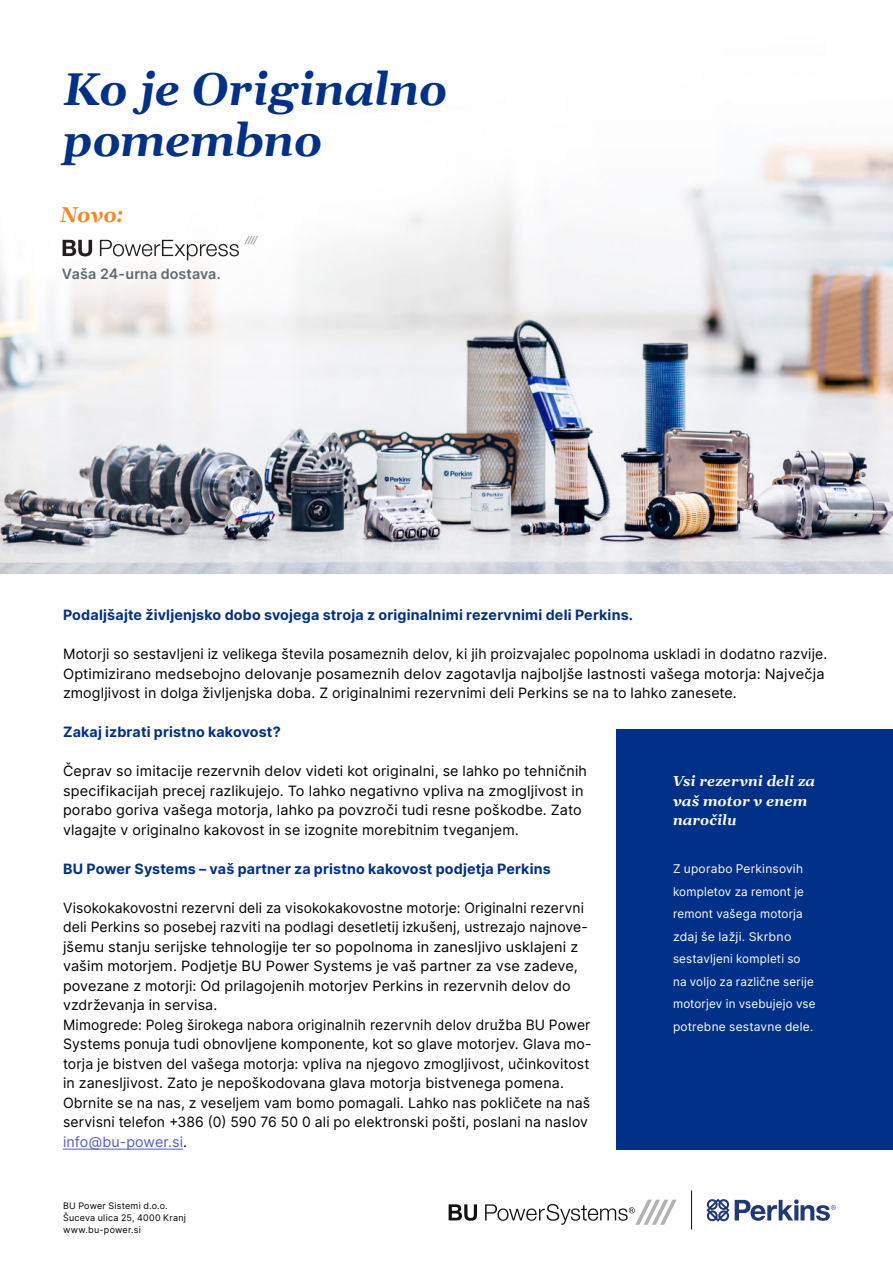
<style>
.page{position:relative;width:893px;height:1263px;background:#fff}
.page>*{position:absolute;margin:0;border:0;box-sizing:border-box;transform-origin:0 0}
.t1{font:italic 700 45px/51px "Gelasio";letter-spacing:-.01em;color:#003087}
.t2{font:italic 700 21px "Gelasio";color:#f38920}
.t3{font:14.25px/19.5px "Inter";letter-spacing:.01em;color:#000}
.t4{font:700 14.25px "Inter";letter-spacing:.01em;color:#003087}
.t5{font:italic 700 14.25px/19.5px "Gelasio";letter-spacing:.005em;color:#fff}
.t6{font:600 14.25px "Inter";letter-spacing:.01em;color:#5e6a71}
.t7{font:12px/22.5px "Inter";letter-spacing:.015em;color:#fff}
.t8{font:9px/12px "Inter";letter-spacing:.03em;color:#000}
.s1{color:#4f5cd6}
</style>
<div class="page">
<svg style="left:706px;top:1199px;width:130px;height:23px"></svg>
<hr style="left:691px;top:1190px;width:1px;height:39px;background:#131211">
<svg style="left:449px;top:1204px;width:28px;height:17px"></svg>
<svg style="left:485px;top:1200px;width:192px;height:25px"></svg>
<img style="left:0;top:144px;width:893px;height:429px">
<hr style="left:63px;top:1148px;width:120px;height:1px;background:#4f5cd6">
<div style="left:616px;top:729px;width:277px;height:420px;background:#003087"></div>
<svg style="left:63px;top:240px;width:29px;height:16px"></svg>
<svg style="left:100px;top:236px;width:158px;height:24px"></svg>
<h1 class="t1" style="left:63px;top:67px;width:386px">Ko je Originalno pomembno</h1>
<h2 class="t2" style="left:60px;top:206px;width:65px">Novo:</h2>
<p class="t6" style="left:62px;top:265px;width:160px">Vaša 24-urna dostava.</p>
<p class="t4" style="left:63px;top:605px;width:572px">Podaljšajte življenjsko dobo svojega stroja z originalnimi rezervnimi deli Perkins.</p>
<p class="t3" style="left:63px;top:644px;width:766px">Motorji so sestavljeni iz velikega števila posameznih delov, ki jih proizvajalec popolnoma uskladi in dodatno razvije.<br>Optimizirano medsebojno delovanje posameznih delov zagotavlja najboljše lastnosti vašega motorja: Največja zmogljivost in dolga življenjska doba. Z originalnimi rezervnimi deli Perkins se na to lahko zanesete.</p>
<p class="t4" style="left:63px;top:722px;width:219px">Zakaj izbrati pristno kakovost?</p>
<p class="t3" style="left:63px;top:761px;width:525px">Čeprav so imitacije rezervnih delov videti kot originalni, se lahko po tehničnih specifikacijah precej razlikujejo. To lahko negativno vpliva na zmogljivost in porabo goriva vašega motorja, lahko pa povzroči tudi resne poškodbe. Zato vlagajte v originalno kakovost in se izognite morebitnim tveganjem.</p>
<p class="t4" style="left:63px;top:858px;width:489px">BU Power Systems – vaš partner za pristno kakovost podjetja Perkins</p>
<p class="t3" style="left:63px;top:898px;width:530px">Visokokakovostni rezervni deli za visokokakovostne motorje: Originalni rezervni deli Perkins so posebej razviti na podlagi desetletij izkušenj, ustrezajo najnove&shy;jšemu stanju serijske tehnologije ter so popolnoma in zanesljivo usklajeni z vašim motorjem. Podjetje BU Power Systems je vaš partner za vse zadeve, povezane z motorji: Od prilagojenih motorjev Perkins in rezervnih delov do vzdrževanja in servisa.<br>Mimogrede: Poleg širokega nabora originalnih rezervnih delov družba BU Power Systems ponuja tudi obnovljene komponente, kot so glave motorjev. Glava mo&shy;torja je bistven del vašega motorja: vpliva na njegovo zmogljivost, učinkovitost in zanesljivost. Zato je nepoškodovana glava motorja bistvenega pomena.<br>Obrnite se na nas, z veseljem vam bomo pomagali. Lahko nas pokličete na naš servisni telefon +386 (0) 590 76 50 0 ali po elektronski pošti, poslani na naslov <span class="s1">info@bu-power.si</span>.</p>
<p class="t5" style="left:673px;top:773px;width:144px">Vsi rezervni deli za vaš motor v enem naročilu</p>
<p class="t7" style="left:673px;top:857px;width:144px">Z uporabo Perkinsovih kompletov za remont je remont vašega motorja zdaj še lažji. Skrbno sestavljeni kompleti so na voljo za različne serije motorjev in vsebujejo vse potrebne sestavne dele.</p>
<p class="t8" style="left:63px;top:1199px;width:124px">BU Power Sistemi d.o.o.<br>Šuceva ulica 25, 4000 Kranj www.bu-power.si</p>
</div>
